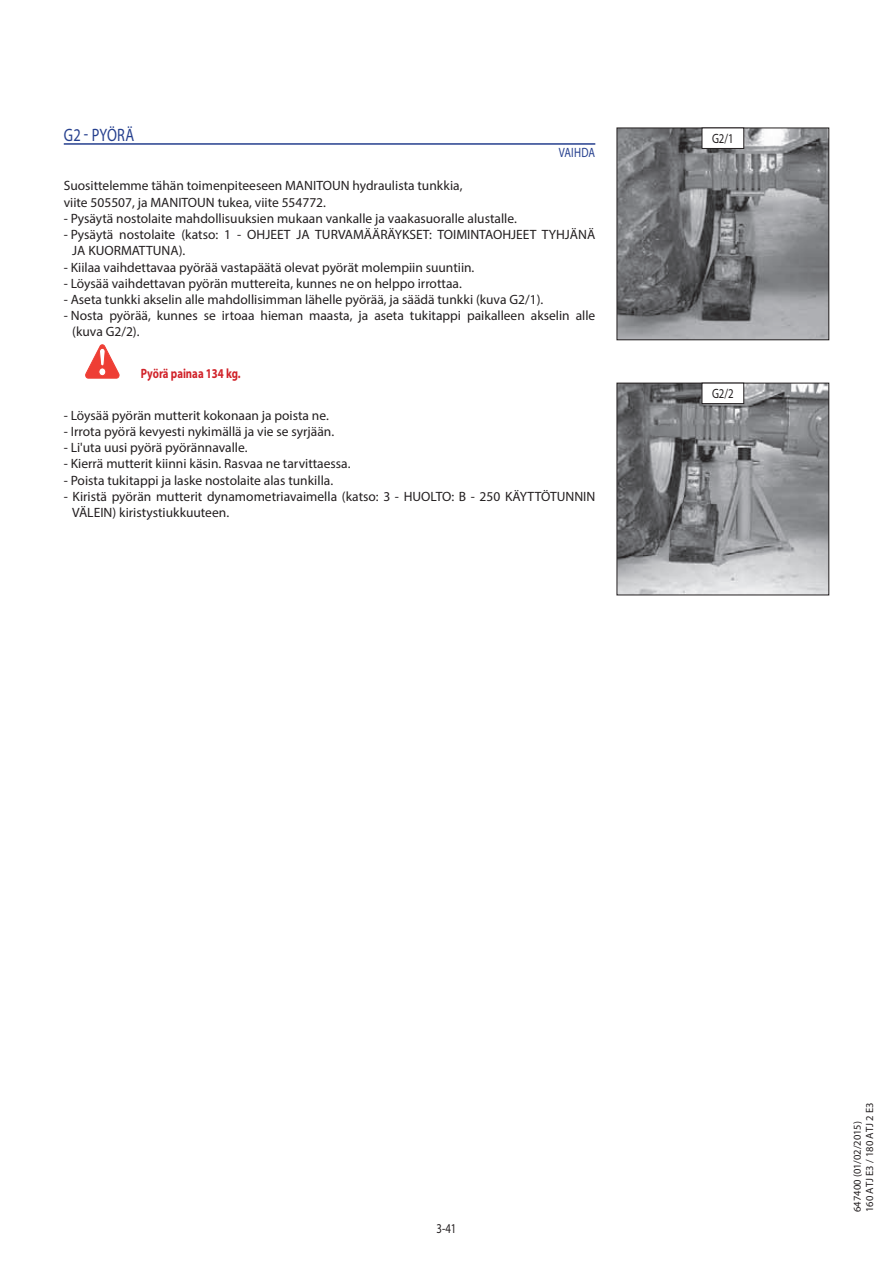
<style>
.page{position:relative;width:893px;height:1263px;background:#fff}
.page>*{position:absolute;margin:0;border:0;box-sizing:border-box;transform-origin:0 0}
.t1{font:18px "Myriad Pro";letter-spacing:.01em;color:#253f8e;scale:.8 1}
.t2{font:13.5px/16.2px "Myriad Pro";color:#231f20}
.t3{font:700 13.5px "Myriad Pro";color:#d1232a;scale:.8 1}
.t4{font:13.5px "Myriad Pro";color:#231f20;scale:.8 1}
.t5{font:13.5px "Myriad Pro";letter-spacing:.02em;color:#253f8e;scale:.8 1}
.t6{font:10.5px/12.6px "Myriad Pro";color:#231f20}
</style>
<div class="page">
<hr style="left:64px;top:143px;width:531px;height:2px;background:#253f8e">
<svg style="left:616px;top:127px;width:214px;height:214px;background:#808184"></svg>
<svg style="left:701px;top:127px;width:43px;height:22px"></svg>
<svg style="left:616px;top:382px;width:214px;height:214px;background:#8e9092"></svg>
<svg style="left:701px;top:382px;width:43px;height:22px"></svg>
<svg style="left:85px;top:344px;width:35px;height:35px"></svg>
<h1 class="t1" style="left:64px;top:124px;width:89px">G2 - PYÖRÄ</h1>
<p class="t5" style="left:559px;top:145px;width:47px">VAIHDA</p>
<p class="t2" style="left:64px;top:178px;width:400px">Suosittelemme tähän toimenpiteeseen MANITOUN hydraulista tunkkia, viite 505507, ja MANITOUN tukea, viite 554772.</p>
<p class="t2" style="left:64px;top:210px;width:455px">- Pysäytä nostolaite mahdollisuuksien mukaan vankalle ja vaakasuoralle alustalle.</p>
<p class="t2" style="left:72px;top:226px;width:524px;text-indent:-9px">- Pysäytä nostolaite (katso: 1 - OHJEET JA TURVAMÄÄRÄYKSET: TOIMINTAOHJEET TYHJÄNÄ<br>JA KUORMATTUNA).</p>
<p class="t2" style="left:64px;top:259px;width:412px">- Kiilaa vaihdettavaa pyörää vastapäätä olevat pyörät molempiin suuntiin.</p>
<p class="t2" style="left:64px;top:275px;width:399px">- Löysää vaihdettavan pyörän muttereita, kunnes ne on helppo irrottaa.</p>
<p class="t2" style="left:64px;top:291px;width:481px">- Aseta tunkki akselin alle mahdollisimman lähelle pyörää, ja säädä tunkki (kuva G2/1).</p>
<p class="t2" style="left:72px;top:307px;width:524px;text-indent:-9px">- Nosta pyörää, kunnes se irtoaa hieman maasta, ja aseta tukitappi paikalleen akselin alle (kuva G2/2).</p>
<p class="t3" style="left:141px;top:368px;width:126px">Pyörä painaa 134 kg.</p>
<p class="t2" style="left:64px;top:407px;width:267px">- Löysää pyörän mutterit kokonaan ja poista ne.</p>
<p class="t2" style="left:64px;top:423px;width:272px">- Irrota pyörä kevyesti nykimällä ja vie se syrjään.</p>
<p class="t2" style="left:64px;top:439px;width:185px">- Li'uta uusi pyörä pyörännavalle.</p>
<p class="t2" style="left:64px;top:456px;width:288px">- Kierrä mutterit kiinni käsin. Rasvaa ne tarvittaessa.</p>
<p class="t2" style="left:64px;top:472px;width:271px">- Poista tukitappi ja laske nostolaite alas tunkilla.</p>
<p class="t2" style="left:72px;top:488px;width:525px;text-indent:-9px">- Kiristä pyörän mutterit dynamometriavaimella (katso: 3 - HUOLTO: B - 250 KÄYTTÖTUNNIN<br>VÄLEIN) kiristystiukkuuteen.</p>
<p class="t4" style="left:712px;top:131px;width:29px">G2/1</p>
<p class="t4" style="left:712px;top:386px;width:29px">G2/2</p>
<p class="t4" style="left:436px;top:1221px;width:26px">3-41</p>
<p class="t6" style="left:851px;top:1212px;width:111px;rotate:-90deg">647400 (01/02/2015)<br>160 ATJ E3 / 180 ATJ 2 E3</p>
</div>
